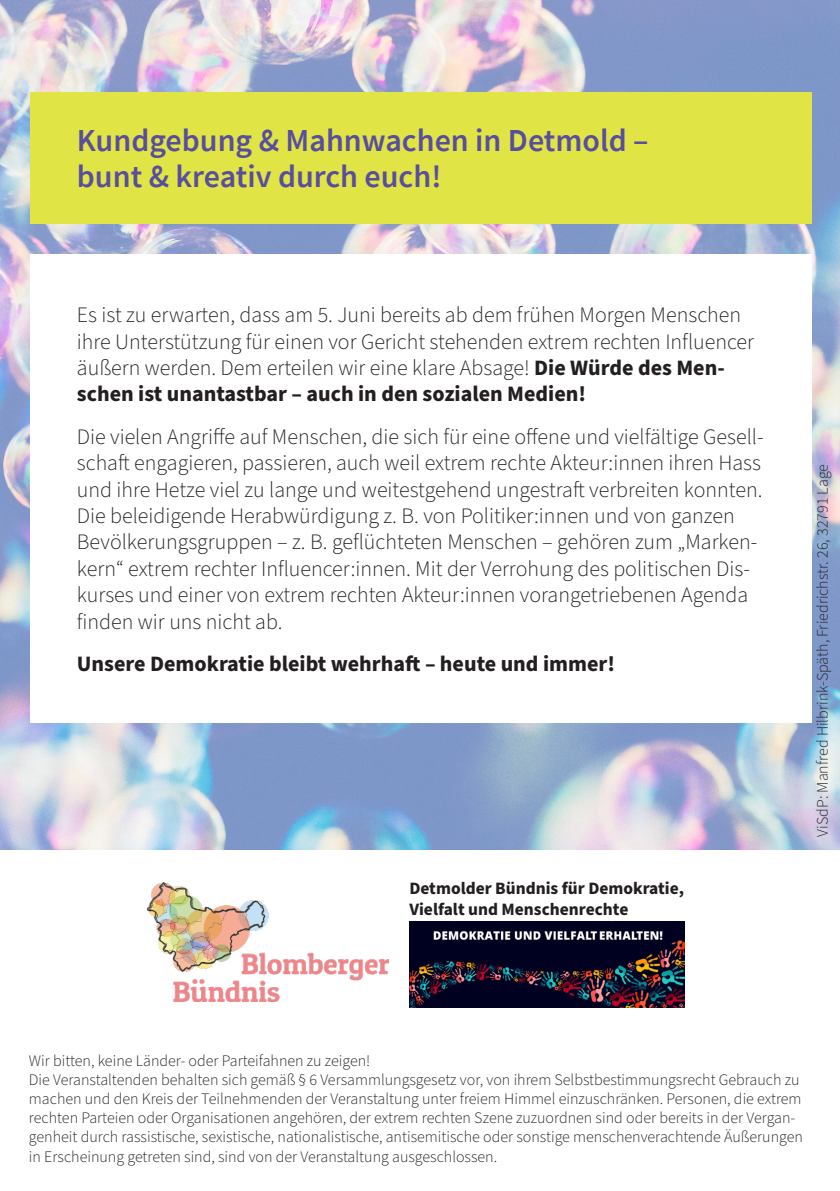
<style>
.page{position:relative;width:840px;height:1191px;background:#fff}
.page>*{position:absolute;margin:0;border:0;box-sizing:border-box;transform-origin:0 0}
.t1{font:600 32px/36px "Source Sans Pro";color:#594da0}
.t2{font:300 22px/26.4px "Source Sans Pro";color:#231f20}
.t3{font:700 22px "Source Sans Pro";color:#231f20}
.t4{font:700 17.4px/20.8px "Source Sans Pro";color:#231f20}
.t5{font:300 16px/19.2px "Source Sans Pro";color:#231f20}
.s1{font-weight:700}
</style>
<div class="page">
<img style="left:0;top:0;width:839px;height:850px">
<div style="left:30px;top:254px;width:781px;height:468px;background:#fff"></div>
<img style="left:147px;top:882px;width:241px;height:119px">
<img style="left:409px;top:921px;width:275px;height:86px">
<div style="left:30px;top:93px;width:781px;height:131px;background:#e0e444"></div>
<h1 class="t1" style="left:77px;top:122px;width:573px">Kundgebung &amp; Mahnwachen in Detmold – bunt &amp; kreativ durch euch!</h1>
<p class="t2" style="left:77px;top:302px;width:678px">Es ist zu erwarten, dass am 5. Juni bereits ab dem frühen Morgen Menschen ihre Unterstützung für einen vor Gericht stehenden extrem rechten Influencer äußern werden. Dem erteilen wir eine klare Absage! <span class="s1">Die Würde des Men&shy;schen ist unantastbar – auch in den sozialen Medien!</span></p>
<p class="t2" style="left:77px;top:424px;width:687px">Die vielen Angriffe auf Menschen, die sich für eine offene und vielfältige Gesell&shy;schaft engagieren, passieren, auch weil extrem rechte Akteur:innen ihren Hass und ihre Hetze viel zu lange und weitestgehend ungestraft verbreiten konnten.<br>Die beleidigende Herabwürdigung z. B. von Politiker:innen und von ganzen Bevölkerungsgruppen – z. B. geflüchteten Menschen – gehören zum „Marken&shy;kern“ extrem rechter Influencer:innen. Mit der Verrohung des politischen Dis&shy;kurses und einer von extrem rechten Akteur:innen vorangetriebenen Agenda finden wir uns nicht ab.</p>
<p class="t3" style="left:77px;top:649px;width:539px">Unsere Demokratie bleibt wehrhaft – heute und immer!</p>
<p class="t4" style="left:409px;top:878px;width:276px">Detmolder Bündnis für Demokratie,<br>Vielfalt und Menschenrechte</p>
<p class="t5" style="left:813px;top:836px;width:374px;rotate:-90deg">ViSdP: Manfred Hilbrink-Späth, Friedrichstr. 26, 32791 Lage</p>
<p class="t5" style="left:29px;top:1051px;width:775px">Wir bitten, keine Länder- oder Parteifahnen zu zeigen!<br>Die Veranstaltenden behalten sich gemäß § 6 Versammlungsgesetz vor, von ihrem Selbstbestimmungsrecht Gebrauch zu machen und den Kreis der Teilnehmenden der Veranstaltung unter freiem Himmel einzuschränken. Personen, die extrem rechten Parteien oder Organisationen angehören, der extrem rechten Szene zuzuordnen sind oder bereits in der Vergan&shy;genheit durch rassistische, sexistische, nationalistische, antisemitische oder sonstige menschenverachtende Äußerungen in Erscheinung getreten sind, sind von der Veranstaltung ausgeschlossen.</p>
</div>
